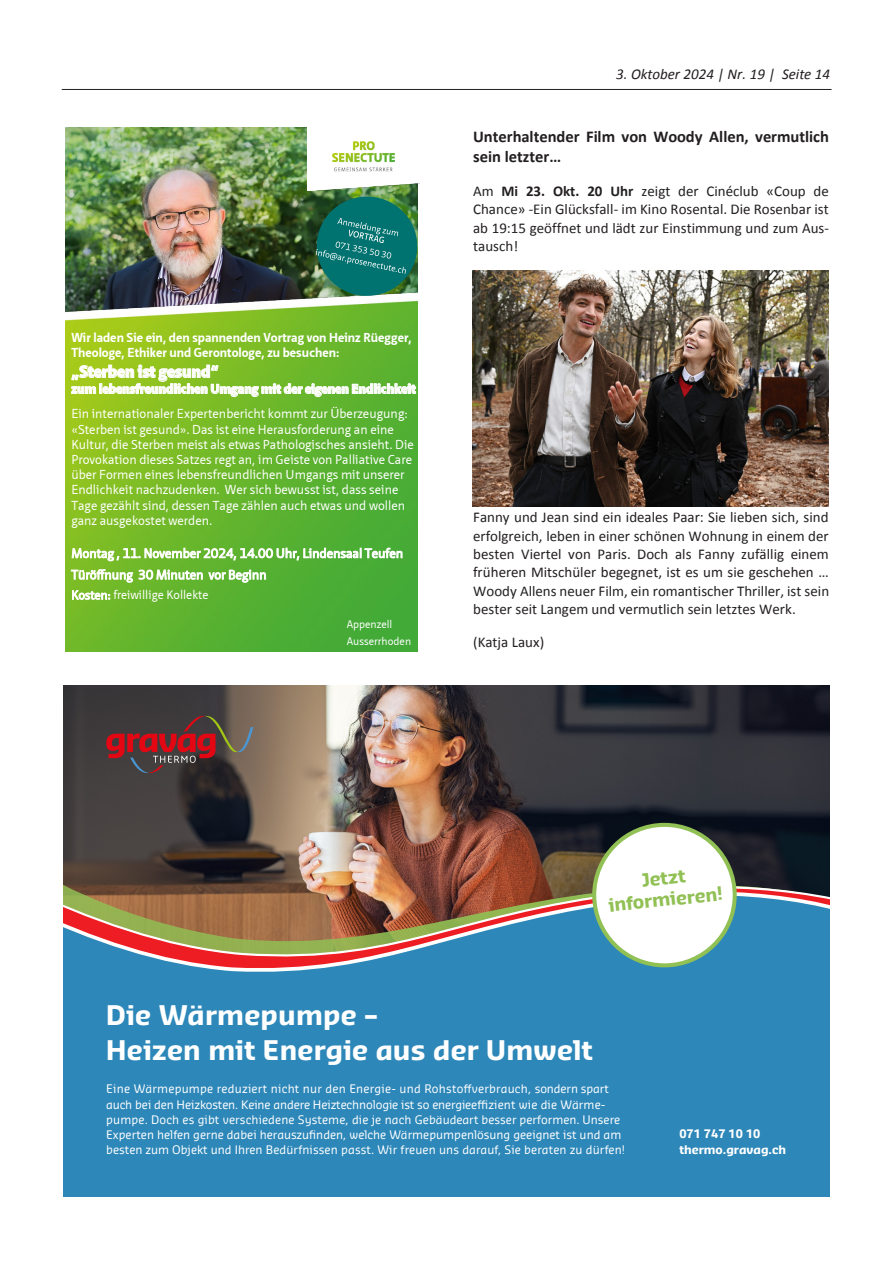
<style>
.page{position:relative;width:893px;height:1263px;background:#fff}
.page>*{position:absolute;margin:0;border:0;box-sizing:border-box;transform-origin:0 0}
.t1{font:700 26.4px/35.2px "Sansa TT";letter-spacing:.01em;color:#fff}
.t2{font:700 17.85px/21.5px "Sansa TT";color:#91c054;text-align:center}
.t3{font:700 16.5px/20.1px "Calibri";color:#231f20}
.t4{font:900 16.05px "Neue Sans Pro";color:#fff}
.t5{font:15px/18.3px "Calibri";color:#231f20;text-align:justify}
.t6{font:italic 15px "Calibri";color:#231f20}
.t7{font:12.6px/15.1px "Neue Sans Pro";color:#fff}
.t8{font:700 12.6px/15.1px "Neue Sans Pro";color:#fff}
.t9{font:12px "Neue Sans Pro";color:#fff}
.t10{font:11.55px/15px "Sansa TT";color:#fff}
.t11{font:700 11.55px/15px "Sansa TT";color:#fff}
.t12{font:10.65px/17.2px "Neue Sans Pro";color:#fff}
.s1{font-weight:900}
.s2{font-weight:700}
</style>
<div class="page">
<hr style="left:62px;top:89px;width:770px;height:1px;background:#231f20">
<img style="left:66px;top:128px;width:351px;height:164px">
<img style="left:65px;top:292px;width:352px;height:359px">
<img style="left:315px;top:195px;width:103px;height:103px">
<img style="left:307px;top:128px;width:112px;height:63px">
<img style="left:472px;top:270px;width:357px;height:237px">
<img style="left:64px;top:686px;width:765px;height:39px">
<svg style="left:64px;top:725px;width:765px;height:471px;background:#487088"></svg>
<div style="left:594px;top:825px;width:141px;height:140px;background:#fff;border-radius:50%"></div>
<div style="left:592px;top:823px;width:145px;height:144px;border:4px solid #91c054;border-radius:50%"></div>
<svg style="left:106px;top:716px;width:147px;height:57px;background:#673b3b"></svg>
<p class="t6" style="left:619px;top:63px;width:212px">3. Oktober 2024 | Nr. 19 | Seite 14</p>
<p class="t6" style="left:616px;top:63px;width:161px">3. Oktober 2024 | Nr. 19 |</p>
<p class="t8" style="left:71px;top:330px;width:342px">Wir laden Sie ein, den spannenden Vortrag von Heinz Rüegger,<br>Theologe, Ethiker und Gerontologe, zu besuchen:</p>
<p class="t4" style="left:71px;top:361px;width:149px">„Sterben ist gesund“</p>
<p class="t7" style="left:71px;top:376px;width:346px;line-height:24.9px"><span class="s1">zum lebensfreundlichen Umgang mit der eigenen Endlichkeit<br></span>Ein internationaler Expertenbericht kommt zur Überzeugung:</p>
<p class="t7" style="left:71px;top:421px;width:344px">«Sterben ist gesund». Das ist eine Herausforderung an eine Kultur, die Sterben meist als etwas Pathologisches ansieht. Die Provokation dieses Satzes regt an, im Geiste von Palliative Care über Formen eines lebensfreundlichen Umgangs mit unserer Endlichkeit nachzudenken. Wer sich bewusst ist, dass seine Tage gezählt sind, dessen Tage zählen auch etwas und wollen ganz ausgekostet werden.</p>
<p class="t7" style="left:71px;top:542px;width:333px;line-height:21.5px">Montag , 11. November 2024, 14.00 Uhr, Lindensaal Teufen<br>Türöffnung 30 Minuten vor Beginn</p>
<p class="t9" style="left:71px;top:587px;width:139px">Kosten: freiwillige Kollekte</p>
<p class="t12" style="left:347px;top:615px;width:66px">Appenzell<br>Ausserrhoden</p>
<p class="t3" style="left:473px;top:126px;width:357px">Unterhaltender Film von Woody Allen, vermutlich sein letzter…</p>
<p class="t5" style="left:473px;top:181px;width:357px">Am <span class="s2">Mi 23. Okt. 20 Uhr</span> zeigt der Cinéclub «Coup de Chance» -Ein Glücksfall- im Kino Rosental. Die Rosenbar ist ab 19:15 geöffnet und lädt zur Einstimmung und zum Aus&shy;tausch!</p>
<p class="t5" style="left:473px;top:507px;width:358px">Fanny und Jean sind ein ideales Paar: Sie lieben sich, sind erfolgreich, leben in einer schönen Wohnung in einem der besten Viertel von Paris. Doch als Fanny zufällig einem früheren Mitschüler begegnet, ist es um sie geschehen … Woody Allens neuer Film, ein romantischer Thriller, ist sein bester seit Langem und vermutlich sein letztes Werk.</p>
<p class="t5" style="left:473px;top:632px;width:73px">(Katja Laux)</p>
<p class="t2" style="left:605px;top:873px;width:116px;rotate:-6deg">Jetzt informieren!</p>
<p class="t1" style="left:106px;top:997px;width:488px">Die Wärmepumpe –<br>Heizen mit Energie aus der Umwelt</p>
<p class="t10" style="left:106px;top:1081px;width:520px">Eine Wärmepumpe reduziert nicht nur den Energie- und Rohstoffverbrauch, sondern spart auch bei den Heizkosten. Keine andere Heiztechnologie ist so energieeffizient wie die Wärme&shy;pumpe. Doch es gibt verschiedene Systeme, die je nach Gebäudeart besser performen. Unsere Experten helfen gerne dabei herauszufinden, welche Wärmepumpenlösung geeignet ist und am besten zum Objekt und Ihren Bedürfnissen passt. Wir freuen uns darauf, Sie beraten zu dürfen!</p>
<p class="t11" style="left:679px;top:1126px;width:108px">071 747 10 10 thermo.gravag.ch</p>
</div>
